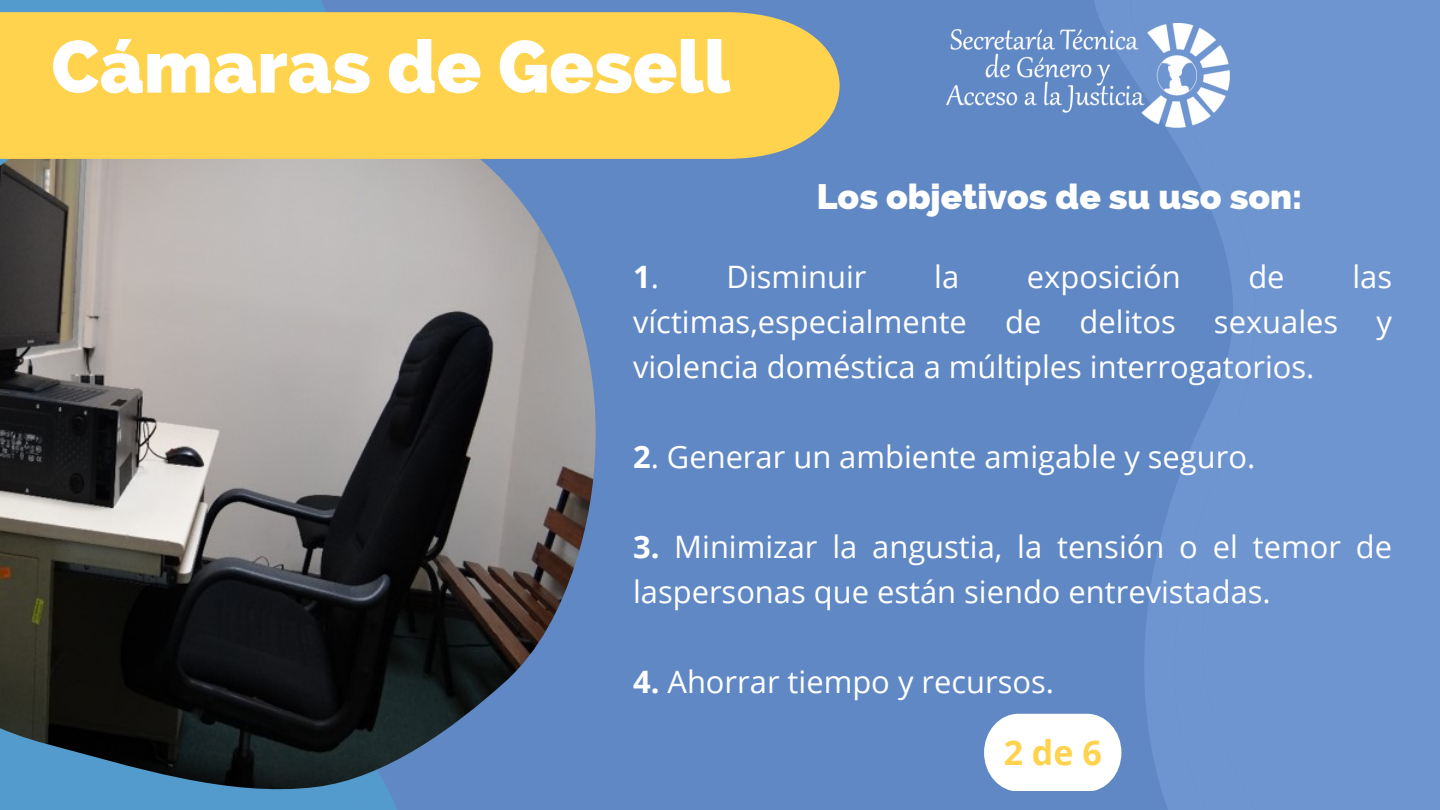
<style>
.page{position:relative;width:1440px;height:810px;background:#6088c4}
.page>*{position:absolute;margin:0;border:0;box-sizing:border-box;transform-origin:0 0}
.t1{font:800 73.4px "Raleway";color:#fff}
.t2{font:800 35.4px "Raleway";color:#fff}
.t3{font:700 34px "Open Sans";color:#ffd34d}
.t4{font:30.9px/45px "Open Sans";color:#fff;text-align:justify}
.s1{font-weight:700}
</style>
<div class="page">
<div style="left:0;top:0;width:337px;height:810px;background:#539bcc"></div>
<img style="left:0;top:78px;width:596px;height:720px">
<div style="left:1px;top:12px;width:839px;height:147px;background:#ffd34d"></div>
<svg style="left:1117px;top:0;width:40px;height:770px"></svg>
<div style="left:1157px;top:0;width:283px;height:810px;background:linear-gradient(to right,#6991cb,#7097d0)"></div>
<img style="left:947px;top:23px;width:282px;height:105px">
<svg style="left:984px;top:714px;width:137px;height:77px;background:#eef2f8"></svg>
<h1 class="t1" style="left:51px;top:24px;width:681px">Cámaras de Gesell</h1>
<p class="t2" style="left:817px;top:176px;width:487px">Los objetivos de su uso son:</p>
<p class="t4" style="left:633px;top:254px;width:235px"><span class="s1">1</span>. Disminuir</p>
<p class="t4" style="left:934px;top:254px;width:26px">la</p>
<p class="t4" style="left:1027px;top:254px;width:155px">exposición</p>
<p class="t4" style="left:1248px;top:254px;width:38px">de</p>
<p class="t4" style="left:633px;top:254px;width:761px;text-indent:719px">las víctimas,especialmente de delitos sexuales y violencia doméstica a múltiples interrogatorios.</p>
<p class="t4" style="left:633px;top:434px;width:624px"><span class="s1">2</span>. Generar un ambiente amigable y seguro.</p>
<p class="t4" style="left:633px;top:524px;width:761px"><span class="s1">3.</span> Minimizar la angustia, la tensión o el temor de laspersonas que están siendo entrevistadas.</p>
<p class="t4" style="left:633px;top:659px;width:423px"><span class="s1">4.</span> Ahorrar tiempo y recursos.</p>
<p class="t3" style="left:1004px;top:728px;width:100px">2de6</p>
</div>
